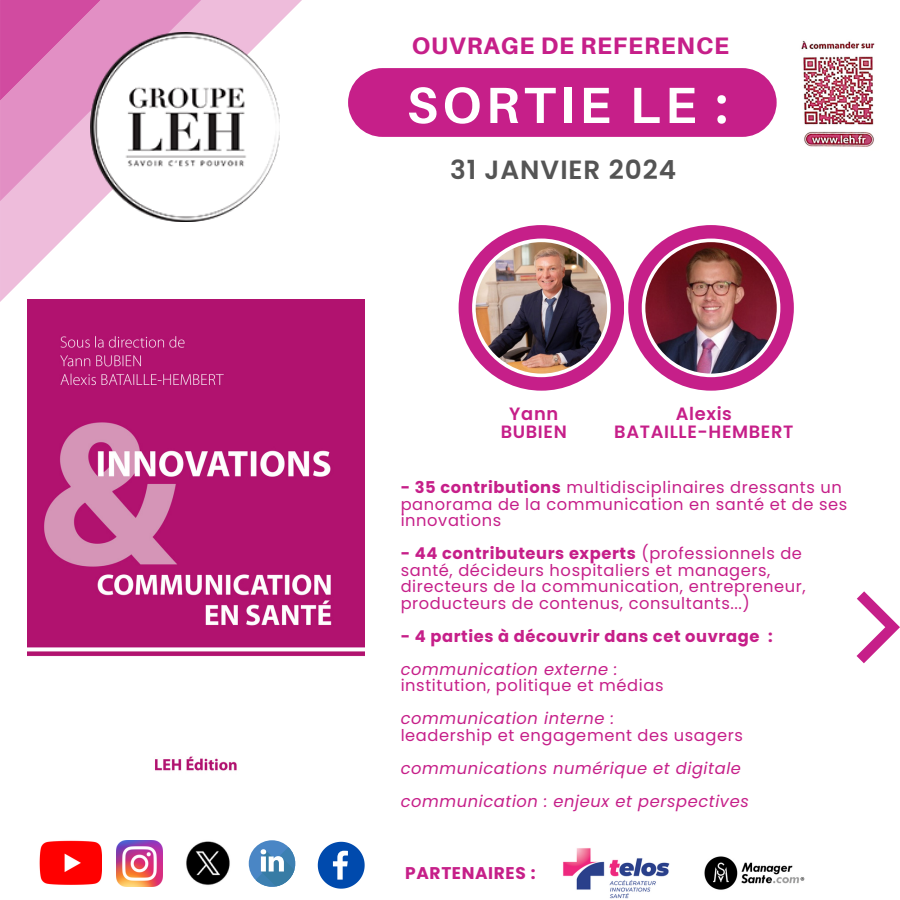
<style>
.page{position:relative;width:900px;height:900px;background:#fff}
.page>*{position:absolute;margin:0;border:0;box-sizing:border-box;transform-origin:0 0}
.t1{font:700 51px "Aileron";letter-spacing:.09em;color:#fff}
.t2{font:600 26.3px "Poppins";letter-spacing:.035em;color:#545454}
.t3{font:800 23.9px "Aileron";letter-spacing:.035em;color:#c61f89}
.t4{font:600 17.8px/18.6px "Poppins";letter-spacing:.035em;color:#c61f89;text-align:center}
.t5{font:700 17px "Poppins";letter-spacing:.035em;color:#c61f89}
.t6{font:16.3px/16.5px "Poppins";letter-spacing:.035em;color:#c61f89}
.t7{font:italic 16.3px "Poppins";letter-spacing:.035em;color:#c61f89}
.t8{font:700 16.3px "Poppins";letter-spacing:.035em;color:#c61f89}
.s1{font-weight:700}
</style>
<div class="page">
<div style="left:348px;top:68px;width:429px;height:69px;background:#c61f89;border-radius:34px"></div>
<svg style="left:857px;top:591px;width:43px;height:72px"></svg>
<svg style="left:0;top:0;width:302px;height:302px"></svg>
<svg style="left:0;top:0;width:202px;height:201px;background:#e69fcc"></svg>
<svg style="left:0;top:0;width:102px;height:101px;background:#d86ab0"></svg>
<img style="left:27px;top:299px;width:338px;height:472px">
<img style="left:459px;top:225px;width:335px;height:166px">
<img style="left:90px;top:32px;width:190px;height:190px">
<img style="left:704px;top:856px;width:101px;height:34px">
<img style="left:563px;top:848px;width:107px;height:51px">
<img style="left:801px;top:40px;width:74px;height:107px">
<div style="left:249px;top:840px;width:46px;height:47px;background:#4a86c5;border-radius:50%"></div>
<svg style="left:256px;top:847px;width:40px;height:40px"></svg>
<svg style="left:318px;top:842px;width:46px;height:46px"></svg>
<img style="left:117px;top:840px;width:45px;height:46px">
<img style="left:39px;top:840px;width:62px;height:45px">
<img style="left:186px;top:841px;width:44px;height:44px">
<h4 class="t3" style="left:412px;top:31px;width:319px">OUVRAGE DE REFERENCE</h4>
<h4 class="t1" style="left:407px;top:74px;width:323px">SORTIE LE :</h4>
<p class="t2" style="left:450px;top:151px;width:228px">31 JANVIER 2024</p>
<h2 class="t4" style="left:501px;top:404px;width:68px">Yann<br>BUBIEN</h2>
<p class="t4" style="left:614px;top:404px;width:181px">Alexis<br>BATAILLE-HEMBERT</p>
<h4 class="t6" style="left:401px;top:479px;width:448px"><span class="s1">- 35 contributions</span> multidisciplinaires dressants un panorama de la communication en santé et de ses innovations</h4>
<p class="t6" style="left:401px;top:545px;width:406px"><span class="s1">- 44 contributeurs experts</span> (professionnels de santé, décideurs hospitaliers et managers, directeurs de la communication, entrepreneur, producteurs de contenus, consultants...)</p>
<p class="t8" style="left:401px;top:625px;width:374px">- 4 parties à découvrir dans cet ouvrage :</p>
<p class="t7" style="left:401px;top:658px;width:218px">communication externe :</p>
<p class="t6" style="left:401px;top:677px;width:264px">institution, politique et médias</p>
<p class="t7" style="left:401px;top:707px;width:215px">communication interne :</p>
<p class="t6" style="left:401px;top:727px;width:344px">leadership et engagement des usagers</p>
<p class="t7" style="left:401px;top:757px;width:342px">communications numérique et digitale</p>
<p class="t7" style="left:401px;top:790px;width:350px">communication : enjeux et perspectives</p>
<p class="t5" style="left:405px;top:861px;width:132px">PARTENAIRES :</p>
</div>
